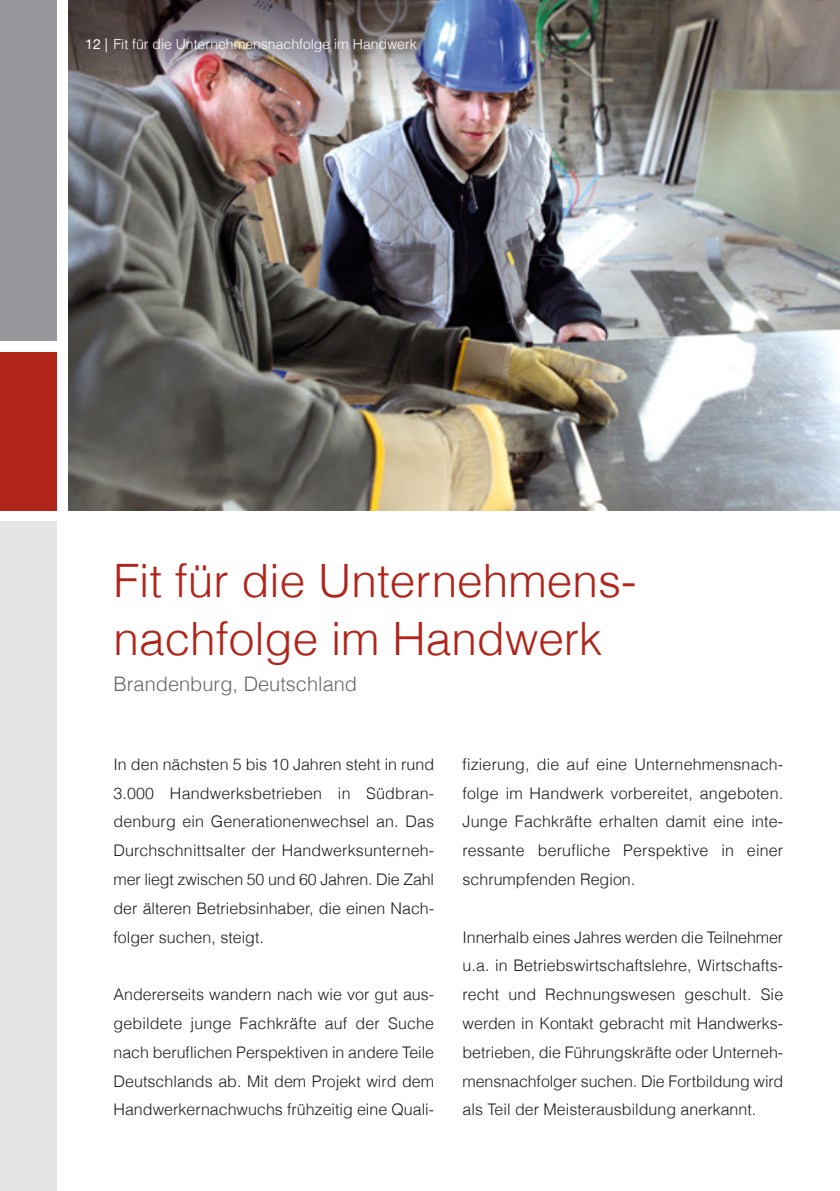
<style>
.page{position:relative;width:840px;height:1191px;background:#fff}
.page>*{position:absolute;margin:0;border:0;box-sizing:border-box;transform-origin:0 0}
.t1{font:300 46px/57.6px "Helvetica";color:#b0241a}
.t2{font:300 20px "Helvetica";color:#67666b}
.t3{font:300 16px/28.8px "Helvetica";color:#1b1c20;text-align:justify}
.t4{font:300 14px "Helvetica";color:#fff}
.s1{font-family:"Helvetica Neue";font-weight:400}
</style>
<div class="page">
<img style="left:68px;top:0;width:771px;height:510px">
<div style="left:0;top:351px;width:57px;height:159px;background:#b0241a"></div>
<div style="left:0;top:0;width:57px;height:340px;background:#97979b"></div>
<div style="left:0;top:522px;width:57px;height:669px;background:#e3e5e6"></div>
<p class="t4" style="left:85px;top:39px;width:333px"><span class="s1">12 |</span> Fit für die Unternehmensnachfolge im Handwerk</p>
<h1 class="t1" style="left:113px;top:555px;width:524px">Fit für die Unternehmens&shy;nachfolge im Handwerk</h1>
<p class="t2" style="left:113px;top:676px;width:245px">Brandenburg, Deutschland</p>
<p class="t3" style="left:113px;top:751px;width:322px">In den nächsten 5 bis 10 Jahren steht in rund 3.000 Handwerksbetrieben in Südbran&shy;denburg ein Generationenwechsel an. Das Durchschnittsalter der Handwerksunterneh&shy;mer liegt zwischen 50 und 60 Jahren. Die Zahl der älteren Betriebsinhaber, die einen Nach&shy;folger suchen, steigt.</p>
<p class="t3" style="left:113px;top:981px;width:322px">Andererseits wandern nach wie vor gut aus&shy;gebildete junge Fachkräfte auf der Suche nach beruflichen Perspektiven in andere Teile Deutschlands ab. Mit dem Projekt wird dem Handwerkernachwuchs frühzeitig eine Quali-</p>
<p class="t3" style="left:462px;top:751px;width:322px">fizierung, die auf eine Unternehmensnach&shy;folge im Handwerk vorbereitet, angeboten.<br>Junge Fachkräfte erhalten damit eine inte&shy;ressante berufliche Perspektive in einer schrumpfenden Region.</p>
<p class="t3" style="left:462px;top:924px;width:322px">Innerhalb eines Jahres werden die Teilnehmer u.a. in Betriebswirtschaftslehre, Wirtschafts&shy;recht und Rechnungswesen geschult. Sie werden in Kontakt gebracht mit Handwerks&shy;betrieben, die Führungskräfte oder Unterneh&shy;mensnachfolger suchen. Die Fortbildung wird als Teil der Meisterausbildung anerkannt.</p>
</div>
